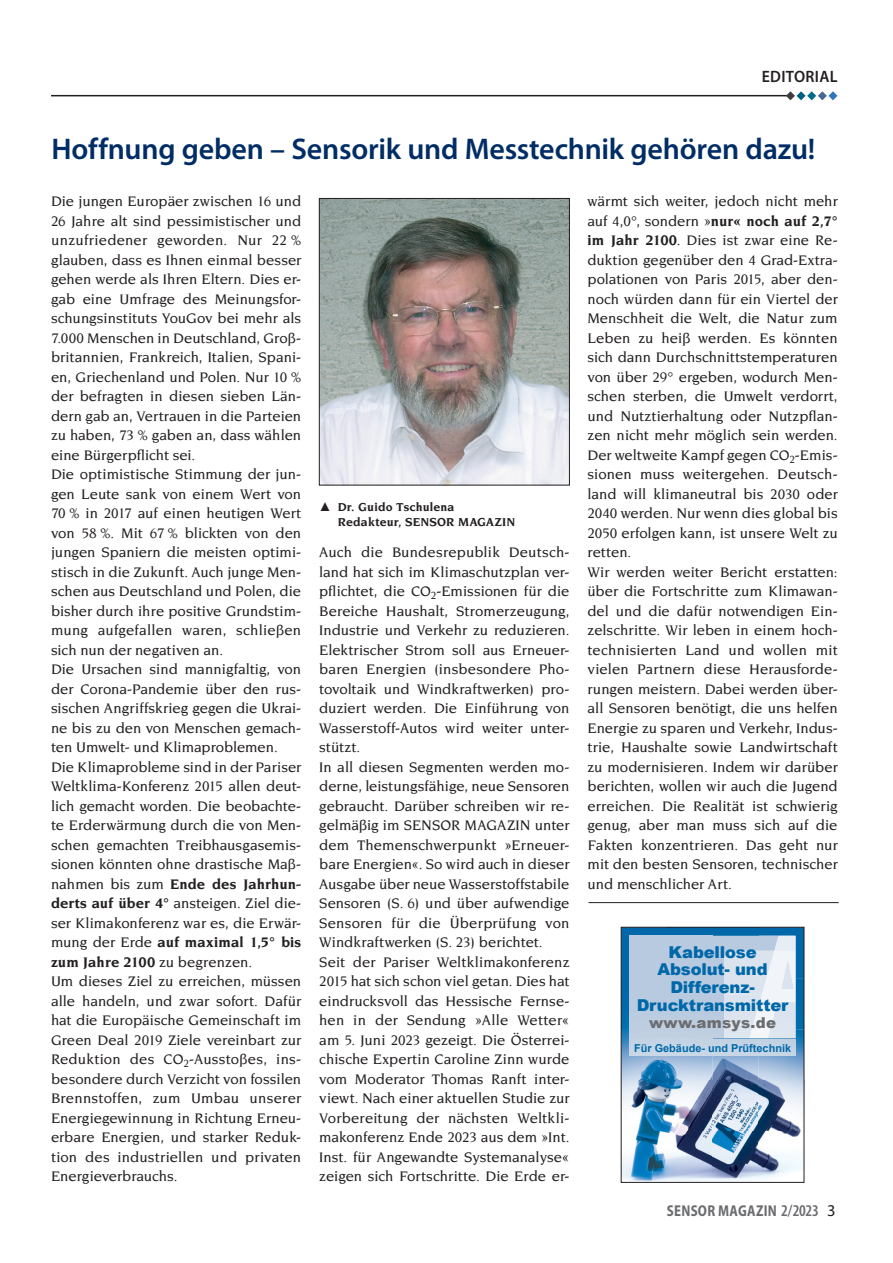
<style>
.page{position:relative;width:893px;height:1263px;background:#fff}
.page>*{position:absolute;margin:0;border:0;box-sizing:border-box;transform-origin:0 0}
.t1{font:600 30px "Myriad Pro";letter-spacing:-.005em;color:#002d66}
.t2{font:600 16.5px "Myriad Pro";letter-spacing:.02em;color:#231f20;scale:.96 1}
.t3{font:900 16.35px/17.7px "Arial";letter-spacing:-.01em;color:#0068a9;text-align:center}
.t4{font:700 semi-condensed 15.75px "Myriad Pro";letter-spacing:.02em;color:#6c6d70;scale:.9 1}
.t5{font:500 15px/19.5px "Novarese Std";color:#231f20}
.t6{font:900 15px "Arial";letter-spacing:.02em;color:#6c6d70}
.t7{font:700 12.45px/15px "Novarese Std";letter-spacing:.01em;color:#231f20}
.t8{font:700 10.95px "Arial";color:#0068a9}
.s1{font-weight:700}
.s2{font-family:"Arial";font-weight:400;font-size:12.75px}
.s3{font-weight:600;font-stretch:condensed;font-size:16.5px}
.s4{font-weight:400;font-stretch:normal;font-size:16.5px;color:#231f20}
</style>
<div class="page">
<hr style="left:51px;top:95px;width:742px;height:1px;background:#231f20">
<svg style="left:786px;top:91px;width:51px;height:9px"></svg>
<img style="left:321px;top:200px;width:247px;height:283px">
<div style="left:319px;top:198px;width:251px;height:287px;border:1px solid #231f20"></div>
<img style="left:623px;top:929px;width:44px;height:49px">
<img style="left:667px;top:929px;width:91px;height:7px">
<img style="left:758px;top:929px;width:44px;height:49px">
<img style="left:623px;top:978px;width:7px;height:51px">
<img style="left:795px;top:978px;width:7px;height:51px">
<img style="left:623px;top:1029px;width:44px;height:152px">
<img style="left:667px;top:1038px;width:91px;height:42px">
<img style="left:758px;top:1029px;width:44px;height:51px">
<img style="left:667px;top:1080px;width:135px;height:101px">
<div style="left:630px;top:936px;width:124px;height:102px;background:#b8cadf"></div>
<img style="left:754px;top:936px;width:20px;height:15px">
<img style="left:754px;top:1038px;width:41px;height:1px">
<div style="left:724px;top:951px;width:38px;height:87px;background:#dbe4ee"></div>
<img style="left:774px;top:936px;width:21px;height:15px">
<img style="left:762px;top:951px;width:33px;height:43px">
<img style="left:749px;top:994px;width:46px;height:44px">
<div style="left:630px;top:1039px;width:165px;height:17px;background:#c5d5e4"></div>
<div style="left:621px;top:927px;width:183px;height:256px;border:1px solid #231f20"></div>
<hr style="left:588px;top:902px;width:251px;height:1px;background:#231f20">
<p class="t2" style="left:762px;top:66px;width:80px">EDITORIAL</p>
<h1 class="t1" style="left:51px;top:130px;width:765px">Hoffnung geben – Sensorik und Messtechnik gehören dazu!</h1>
<p class="t5" style="left:51px;top:191px;width:252px">Die jungen Europäer zwischen 16 und 26 Jahre alt sind pessimistischer und unzufriedener geworden. Nur 22 % glauben, dass es Ihnen einmal besser gehen werde als Ihren Eltern. Dies er&shy;gab eine Umfrage des Meinungsfor&shy;schungsinstituts YouGov bei mehr als 7.000 Menschen in Deutschland, Groß&shy;britannien, Frankreich, Italien, Spani&shy;en, Griechenland und Polen. Nur 10 % der befragten in diesen sieben Län&shy;dern gab an, Vertrauen in die Parteien zu haben, 73 % gaben an, dass wählen eine Bürgerpflicht sei.<br>Die optimistische Stimmung der jun&shy;gen Leute sank von einem Wert von 70 % in 2017 auf einen heutigen Wert von 58 %. Mit 67 % blickten von den jungen Spaniern die meisten optimi&shy;stisch in die Zukunft. Auch junge Men&shy;schen aus Deutschland und Polen, die bisher durch ihre positive Grundstim&shy;mung aufgefallen waren, schließen sich nun der negativen an.<br>Die Ursachen sind mannigfaltig, von der Corona-Pandemie über den rus&shy;sischen Angriffskrieg gegen die Ukrai&shy;ne bis zu den von Menschen gemach&shy;ten Umwelt- und Klimaproblemen.<br>Die Klimaprobleme sind in der Pariser Weltklima-Konferenz 2015 allen deut&shy;lich gemacht worden. Die beobachte&shy;te Erderwärmung durch die von Men&shy;schen gemachten Treibhausgasemis&shy;sionen könnten ohne drastische Maß&shy;nahmen bis zum <span class="s1">Ende des Jahrhun&shy;derts auf über 4°</span> ansteigen. Ziel die&shy;ser Klimakonferenz war es, die Erwär&shy;mung der Erde <span class="s1">auf maximal 1,5° bis zum Jahre 2100</span> zu begrenzen.<br>Um dieses Ziel zu erreichen, müssen alle handeln, und zwar sofort. Dafür hat die Europäische Gemeinschaft im Green Deal 2019 Ziele vereinbart zur Reduktion des CO<sub>2</sub>-Ausstoßes, ins&shy;besondere durch Verzicht von fossilen Brennstoffen, zum Umbau unserer Energiegewinnung in Richtung Erneu&shy;erbare Energien, und starker Reduk&shy;tion des industriellen und privaten Energieverbrauchs.</p>
<p class="t7" style="left:338px;top:500px;width:179px;text-indent:-19px"><span class="s2">▲</span> Dr. Guido Tschulena<br>Redakteur, SENSOR MAGAZIN</p>
<p class="t5" style="left:319px;top:542px;width:252px">Auch die Bundesrepublik Deutsch&shy;land hat sich im Klimaschutzplan ver&shy;pflichtet, die CO<sub>2</sub>-Emissionen für die Bereiche Haushalt, Stromerzeugung, Industrie und Verkehr zu reduzieren.<br>Elektrischer Strom soll aus Erneuer&shy;baren Energien (insbesondere Pho&shy;tovoltaik und Windkraftwerken) pro&shy;duziert werden. Die Einführung von Wasserstoff-Autos wird weiter unter&shy;stützt.<br>In all diesen Segmenten werden mo&shy;derne, leistungsfähige, neue Sensoren gebraucht. Darüber schreiben wir re&shy;gelmäßig im SENSOR MAGAZIN unter dem Themenschwerpunkt »Erneuer&shy;bare Energien«. So wird auch in dieser Ausgabe über neue Wasserstoffstabile Sensoren (S. 6) und über aufwendige Sensoren für die Überprüfung von Windkraftwerken (S. 23) berichtet.<br>Seit der Pariser Weltklimakonferenz 2015 hat sich schon viel getan. Dies hat eindrucksvoll das Hessische Fernse&shy;hen in der Sendung »Alle Wetter« am 5. Juni 2023 gezeigt. Die Österrei&shy;chische Expertin Caroline Zinn wurde vom Moderator Thomas Ranft inter&shy;viewt. Nach einer aktuellen Studie zur Vorbereitung der nächsten Weltkli&shy;makonferenz Ende 2023 aus dem »Int.<br>Inst. für Angewandte Systemanalyse« zeigen sich Fortschritte. Die Erde er-</p>
<p class="t5" style="left:587px;top:191px;width:252px">wärmt sich weiter, jedoch nicht mehr auf 4,0°, sondern »<span class="s1">nur« noch auf 2,7° im Jahr 2100</span>. Dies ist zwar eine Re&shy;duktion gegenüber den 4 Grad-Extra&shy;polationen von Paris 2015, aber den&shy;noch würden dann für ein Viertel der Menschheit die Welt, die Natur zum Leben zu heiß werden. Es könnten sich dann Durchschnittstemperaturen von über 29° ergeben, wodurch Men&shy;schen sterben, die Umwelt verdorrt, und Nutztierhaltung oder Nutzpflan&shy;zen nicht mehr möglich sein werden.<br>Der weltweite Kampf gegen CO<sub>2</sub>-Emis&shy;sionen muss weitergehen. Deutsch&shy;land will klimaneutral bis 2030 oder 2040 werden. Nur wenn dies global bis 2050 erfolgen kann, ist unsere Welt zu retten.<br>Wir werden weiter Bericht erstatten: über die Fortschritte zum Klimawan&shy;del und die dafür notwendigen Ein&shy;zelschritte. Wir leben in einem hoch&shy;technisierten Land und wollen mit vielen Partnern diese Herausforde&shy;rungen meistern. Dabei werden über&shy;all Sensoren benötigt, die uns helfen Energie zu sparen und Verkehr, Indus&shy;trie, Haushalte sowie Landwirtschaft zu modernisieren. Indem wir darüber berichten, wollen wir auch die Jugend erreichen. Die Realität ist schwierig genug, aber man muss sich auf die Fakten konzentrieren. Das geht nur mit den besten Sensoren, technischer und menschlicher Art.</p>
<p class="t3" style="left:637px;top:942px;width:153px">Kabellose<br>Absolut- und<br>Differenz-<br>Drucktransmitter</p>
<p class="t6" style="left:649px;top:1012px;width:129px">www.amsys.de</p>
<p class="t8" style="left:634px;top:1040px;width:158px">Für Gebäude- und Prüftechnik</p>
<p class="t4" style="left:667px;top:1200px;width:189px">SENSOR MAGAZIN <span class="s3">2/2023</span> <span class="s4">3</span></p>
</div>
